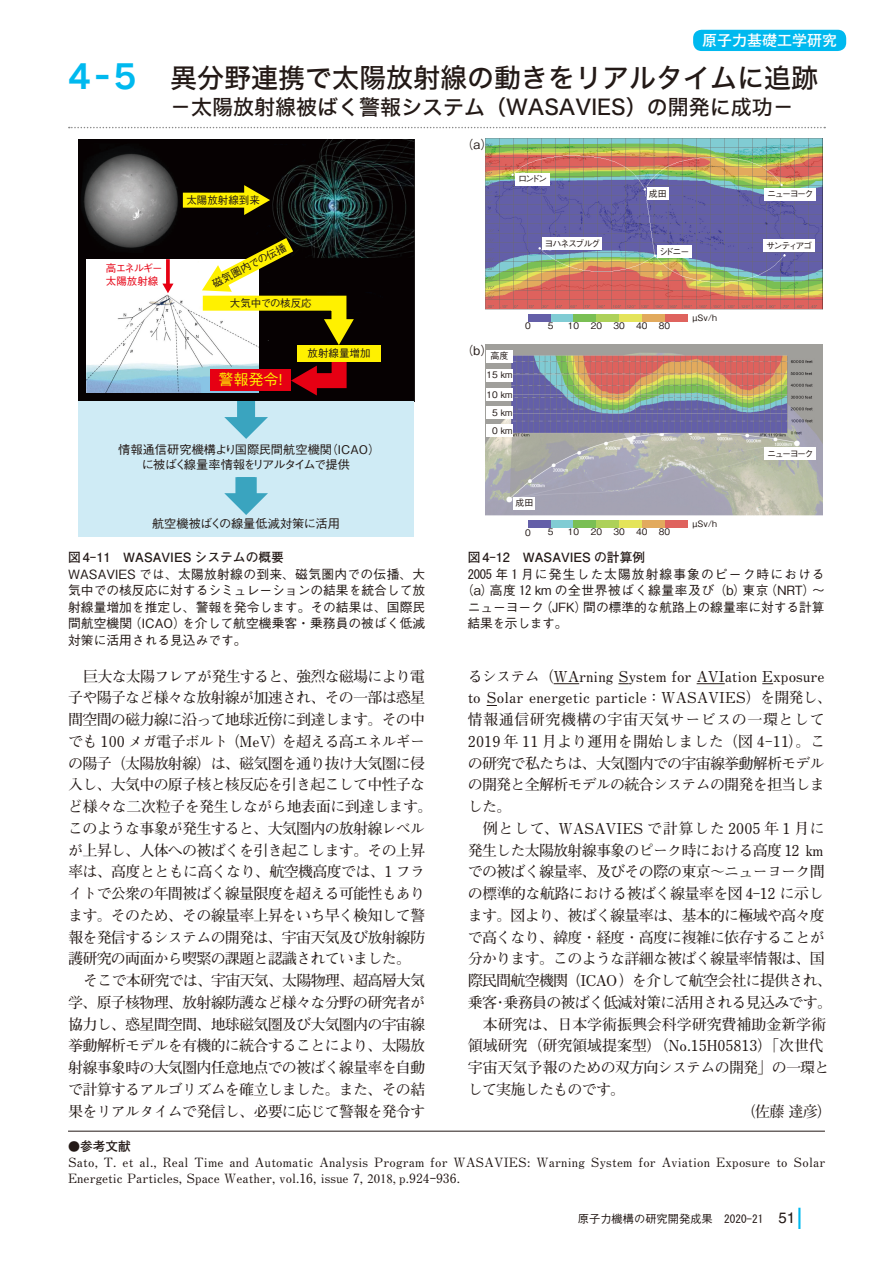
<style>
.page{position:relative;width:893px;height:1263px;background:#fff}
.page>*{position:absolute;margin:0;border:0;box-sizing:border-box;transform-origin:0 0}
.t1{font:27px "Hiragino Kaku W5 90 msp RKSJ H";color:#231916}
.t2{font:21px "Hiragino Kaku W5 90 msp RKSJ H";color:#231916}
.t3{font:700 15px/21.8px "Futo Min A101 Pro";letter-spacing:-.05em;color:#231916}
.t4{font:700 15px/21.8px "Futo Min A101 Pro";color:#231916}
.t5{font:700 15px "Futo Min A101 Pro";letter-spacing:-.005em;color:#231916}
.t6{font:700 15px "Futo Go B101 Pro";color:#fff}
.t7{font:15px "Gothic BBB Pro Medium 90 msp RKSJ H";color:#fff100}
.t8{font:700 12.75px/15.3px "Futo Min A101 Pro";letter-spacing:.015em;color:#231916}
.t9{font:500 12.75px/16.5px "Gothic BBB Pro";color:#231916;text-align:justify}
.t10{font:700 12.75px "Futo Go B101 Pro";color:#231916}
.t11{font:500 12.75px "Gothic BBB Pro";letter-spacing:.045em;color:#231916}
.t12{font:500 12.75px "Gothic BBB Pro";letter-spacing:.085em;color:#231916}
.t13{font:500 12.75px "Gothic BBB Pro";letter-spacing:-.025em;color:#231916}
.t14{font:12px/14.4px "Gothic BBB Pro Medium 90 msp RKSJ H";color:#231916;text-align:center}
.t15{font:500 11.25px "Gothic BBB Pro";color:#231916}
.t16{font:10.5px "Gothic BBB Pro Medium 90 msp RKSJ H";color:#231916}
.t17{font:10.5px/12.6px "Gothic BBB Pro Medium 90 msp RKSJ H";letter-spacing:-.075em;color:#e60013}
.t18{font:9px "Gothic BBB Pro Medium 90 msp RKSJ H";letter-spacing:-.125em;color:#231916}
.t19{font:8.85px "Gothic BBB Pro Medium 90 msp RKSJ H";color:#231916}
.s1{font-family:"Rodin Pro B";font-size:33px;color:#00b9ef}
.s2{font-family:"MS Gothic";font-weight:400}
.s3{font-size:12px}
.s4{font-family:"Times New Roman";font-weight:400}
.s5{font-family:"Helvetica LT Std";font-weight:400;font-size:15px}
</style>
<div class="page">
<div style="left:693px;top:30px;width:153px;height:21px;background:#00b9ef;border-radius:9px"></div>
<hr style="left:798px;top:1208px;width:2px;height:21px;background:#00b9ef">
<svg style="left:69px;top:127px;width:756px;height:1px"></svg>
<svg style="left:554px;top:683px;width:25px;height:1px"></svg>
<svg style="left:697px;top:683px;width:28px;height:1px"></svg>
<hr style="left:68px;top:1131px;width:757px;height:1px;background:#231916">
<img style="left:78px;top:139px;width:337px;height:262px">
<div style="left:78px;top:401px;width:336px;height:135px;background:#cfebf5"></div>
<div style="left:237px;top:401px;width:18px;height:19px;background:#3aa4bf"></div>
<svg style="left:224px;top:417px;width:44px;height:22px"></svg>
<svg style="left:224px;top:493px;width:44px;height:22px"></svg>
<div style="left:235px;top:477px;width:22px;height:21px;background:#3aa4bf"></div>
<div style="left:183px;top:193px;width:66px;height:15px;background:#fff100"></div>
<svg style="left:244px;top:185px;width:26px;height:30px"></svg>
<img style="left:86px;top:259px;width:102px;height:134px">
<svg style="left:188px;top:224px;width:166px;height:172px"></svg>
<svg style="left:166px;top:259px;width:4px;height:25px"></svg>
<svg style="left:162px;top:284px;width:11px;height:9px"></svg>
<div style="left:297px;top:345px;width:84px;height:17px;background:#fff100"></div>
<img style="left:486px;top:345px;width:337px;height:183px">
<div style="left:487px;top:424px;width:26px;height:13px;background:#fff"></div>
<div style="left:487px;top:406px;width:26px;height:13px;background:#fff"></div>
<div style="left:487px;top:388px;width:26px;height:13px;background:#fff"></div>
<div style="left:487px;top:369px;width:26px;height:12px;background:#fff"></div>
<div style="left:487px;top:350px;width:26px;height:13px;background:#fff"></div>
<div style="left:514px;top:497px;width:21px;height:13px;background:#fff"></div>
<img style="left:486px;top:138px;width:337px;height:184px">
<div style="left:647px;top:187px;width:21px;height:13px;background:#fff"></div>
<div style="left:765px;top:188px;width:51px;height:12px;background:#fff"></div>
<div style="left:765px;top:447px;width:51px;height:13px;background:#fff"></div>
<div style="left:516px;top:173px;width:34px;height:13px;background:#fff"></div>
<div style="left:543px;top:237px;width:59px;height:13px;background:#fff"></div>
<div style="left:657px;top:245px;width:34px;height:13px;background:#fff"></div>
<div style="left:764px;top:239px;width:51px;height:13px;background:#fff"></div>
<div style="left:528px;top:314px;width:23px;height:7px;background:#645fa8"></div>
<div style="left:551px;top:314px;width:23px;height:7px;background:#81ccd4"></div>
<div style="left:574px;top:314px;width:22px;height:7px;background:#7abf54"></div>
<div style="left:596px;top:314px;width:23px;height:7px;background:#add159"></div>
<div style="left:619px;top:314px;width:23px;height:7px;background:#e4e45a"></div>
<div style="left:642px;top:314px;width:23px;height:7px;background:#e2aa5d"></div>
<div style="left:665px;top:314px;width:22px;height:7px;background:#df635e"></div>
<div style="left:528px;top:520px;width:23px;height:7px;background:#645fa8"></div>
<div style="left:551px;top:520px;width:23px;height:7px;background:#81ccd4"></div>
<div style="left:574px;top:520px;width:22px;height:7px;background:#7abf54"></div>
<div style="left:596px;top:520px;width:23px;height:7px;background:#add159"></div>
<div style="left:619px;top:520px;width:23px;height:7px;background:#e4e45a"></div>
<div style="left:642px;top:520px;width:23px;height:7px;background:#e2aa5d"></div>
<div style="left:665px;top:520px;width:22px;height:7px;background:#df635e"></div>
<p class="t6" style="left:702px;top:28px;width:137px">原子力基礎工学研究</p>
<h1 class="t1" style="left:68px;top:64px;width:752px"><span class="s1">4-5</span> 異分野連携で太陽放射線の動きをリアルタイムに追跡</h1>
<h2 class="t2" style="left:170px;top:97px;width:625px">－太陽放射線被ばく警報システム（WASAVIES）の開発に成功－</h2>
<p class="t17" style="left:106px;top:261px;width:58px">高エネルギー太陽放射線</p>
<p class="t16" style="left:186px;top:191px;width:75px">太陽放射線到来</p>
<p class="t16" style="left:209px;top:277px;width:83px;rotate:-28deg">磁気圏内での伝播</p>
<p class="t16" style="left:230px;top:295px;width:83px">大気中での核反応</p>
<p class="t7" style="left:219px;top:367px;width:71px">警報発令！</p>
<p class="t16" style="left:308px;top:345px;width:64px">放射線量増加</p>
<p class="t14" style="left:118px;top:441px;width:264px">情報通信研究機構より国際民間航空機関（ICAO）に被ばく線量率情報をリアルタイムで提供</p>
<p class="t14" style="left:152px;top:515px;width:190px">航空機被ばくの線量低減対策に活用</p>
<p class="t10" style="left:68px;top:547px;width:217px">図4-11　WASAVIES システムの概要</p>
<p class="t9" style="left:68px;top:564px;width:359px">WASAVIES では、太陽放射線の到来、磁気圏内での伝播、大気中での核反応に対するシミュレーションの結果を統合して放射線量増加を推定し、警報を発令します。その結果は、国際民間航空機関（ICAO）を介して航空機乗客・乗務員の被ばく低減対策に活用される見込みです。</p>
<p class="t3" style="left:68px;top:663px;width:366px;text-indent:15px">巨大な太陽フレアが発生すると、強烈な磁場により電子や陽子など様々な放射線が加速され、その一部は惑星間空間の磁力線に沿って地球近傍に到達します。その中でも 100 メガ電子ボルト（MeV）を超える高エネルギーの陽子（太陽放射線）は、磁気圏を通り抜け大気圏に侵入し、大気中の原子核と核反応を引き起こして中性子など様々な二次粒子を発生しながら地表面に到達します。このような事象が発生すると、大気圏内の放射線レベルが上昇し、人体への被ばくを引き起こします。その上昇率は、高度とともに高くなり、航空機高度では、1 フライトで公衆の年間被ばく線量限度を超える可能性もあります。そのため、その線量率上昇をいち早く検知して警報を発信するシステムの開発は、宇宙天気及び放射線防護研究の両面から喫緊の課題と認識されていました。</p>
<p class="t3" style="left:68px;top:968px;width:359px;text-align:justify;text-indent:15px">そこで本研究では、宇宙天気、太陽物理、超高層大気学、原子核物理、放射線防護など様々な分野の研究者が協力し、惑星間空間、地球磁気圏及び大気圏内の宇宙線挙動解析モデルを有機的に統合することにより、太陽放射線事象時の大気圏内任意地点での被ばく線量率を自動で計算するアルゴリズムを確立しました。また、その結果をリアルタイムで発信し、必要に応じて警報を発令す</p>
<p class="t14" style="left:462px;top:136px;width:32px">（a）</p>
<p class="t18" style="left:518px;top:172px;width:31px">ロンドン</p>
<p class="t18" style="left:544px;top:236px;width:57px">ヨハネスブルグ</p>
<p class="t18" style="left:649px;top:186px;width:19px">成田</p>
<p class="t18" style="left:767px;top:187px;width:48px">ニューヨーク</p>
<p class="t18" style="left:659px;top:244px;width:32px">シドニー</p>
<p class="t18" style="left:766px;top:238px;width:48px">サンティアゴ</p>
<p class="t14" style="left:462px;top:342px;width:32px">（b）</p>
<p class="t18" style="left:490px;top:349px;width:19px">高度</p>
<p class="t18" style="left:525px;top:319px;width:7px">0</p>
<p class="t18" style="left:548px;top:319px;width:7px">5</p>
<p class="t18" style="left:568px;top:319px;width:13px">10</p>
<p class="t18" style="left:591px;top:319px;width:13px">20</p>
<p class="t18" style="left:613px;top:319px;width:13px">30</p>
<p class="t18" style="left:636px;top:319px;width:13px">40</p>
<p class="t18" style="left:659px;top:319px;width:13px">80</p>
<p class="t19" style="left:693px;top:311px;width:26px">µSv/h</p>
<p class="t18" style="left:486px;top:368px;width:28px">15 km</p>
<p class="t18" style="left:486px;top:387px;width:28px">10 km</p>
<p class="t18" style="left:492px;top:405px;width:22px">5 km</p>
<p class="t18" style="left:492px;top:423px;width:22px">0 km</p>
<p class="t18" style="left:515px;top:496px;width:19px">成田</p>
<p class="t18" style="left:525px;top:525px;width:7px">0</p>
<p class="t18" style="left:548px;top:525px;width:7px">5</p>
<p class="t18" style="left:568px;top:525px;width:13px">10</p>
<p class="t18" style="left:591px;top:525px;width:13px">20</p>
<p class="t18" style="left:613px;top:525px;width:13px">30</p>
<p class="t18" style="left:636px;top:525px;width:13px">40</p>
<p class="t18" style="left:659px;top:525px;width:13px">80</p>
<p class="t19" style="left:693px;top:517px;width:26px">µSv/h</p>
<p class="t18" style="left:767px;top:446px;width:48px">ニューヨーク</p>
<p class="t10" style="left:468px;top:547px;width:179px">図4-12　WASAVIES の計算例</p>
<p class="t12" style="left:468px;top:564px;width:358px"><span class="s2">2005</span> 年 <span class="s2">1</span> 月に発生した太陽放射線事象のピーク時における</p>
<p class="t11" style="left:461px;top:580px;width:365px">（a）高度 <span class="s2">12</span> km の全世界被ばく線量率及び（b）東京（NRT）～</p>
<p class="t9" style="left:468px;top:597px;width:358px">ニューヨーク（JFK）間の標準的な航路上の線量率に対する計算</p>
<p class="t13" style="left:468px;top:613px;width:101px">結果を示します。</p>
<p class="t4" style="left:468px;top:663px;width:366px">るシステム（WArning System for AVIation Exposure to Solar energetic particle：WASAVIES）を開発し、情報通信研究機構の宇宙天気サービスの一環として<br>2019 年 11 月より運用を開始しました（図 4-11）。この研究で私たちは、大気圏内での宇宙線挙動解析モデルの開発と全解析モデルの統合システムの開発を担当しました。</p>
<p class="t4" style="left:483px;top:815px;width:343px">例として、WASAVIES で計算した 2005 年 1 月に</p>
<p class="t3" style="left:468px;top:837px;width:357px">発生した太陽放射線事象のピーク時における高度 12 km</p>
<p class="t3" style="left:468px;top:859px;width:358px">での被ばく線量率、及びその際の東京～ニューヨーク間</p>
<p class="t3" style="left:468px;top:881px;width:357px">の標準的な航路における被ばく線量率を図 4-12 に示し</p>
<p class="t3" style="left:468px;top:902px;width:358px">ます。図より、被ばく線量率は、基本的に極域や高々度</p>
<p class="t3" style="left:468px;top:924px;width:358px">で高くなり、緯度・経度・高度に複雑に依存することが</p>
<p class="t3" style="left:468px;top:946px;width:358px">分かります。このような詳細な被ばく線量率情報は、国</p>
<p class="t3" style="left:468px;top:968px;width:366px">際民間航空機関（ICAO ）を介して航空会社に提供され、</p>
<p class="t3" style="left:468px;top:989px;width:366px">乗客・乗務員の被ばく低減対策に活用される見込みです。</p>
<p class="t5" style="left:483px;top:1012px;width:345px">本研究は、日本学術振興会科学研究費補助金新学術</p>
<p class="t5" style="left:468px;top:1034px;width:358px">領域研究（研究領域提案型）（No.15H05813）「次世代</p>
<p class="t3" style="left:468px;top:1055px;width:363px">宇宙天気予報のための双方向システムの開発」の一環と</p>
<p class="t3" style="left:468px;top:1076px;width:159px">して実施したものです。</p>
<p class="t3" style="left:741px;top:1098px;width:93px">（佐藤 達彦）</p>
<p class="t10" style="left:68px;top:1136px;width:64px"><span class="s3">●</span>参考文献</p>
<p class="t8" style="left:68px;top:1153px;width:759px">Sato, T. et al., Real Time and Automatic Analysis Program for WASAVIES: Warning System for Aviation Exposure to Solar<br>Energetic Particles, Space Weather, vol.16, issue 7, <span class="s4">2018,</span> p.924–936.</p>
<p class="t15" style="left:578px;top:1209px;width:219px">原子力機構の研究開発成果　<span class="s2">2020</span>︲<span class="s2">21</span> <span class="s5">51</span></p>
</div>
